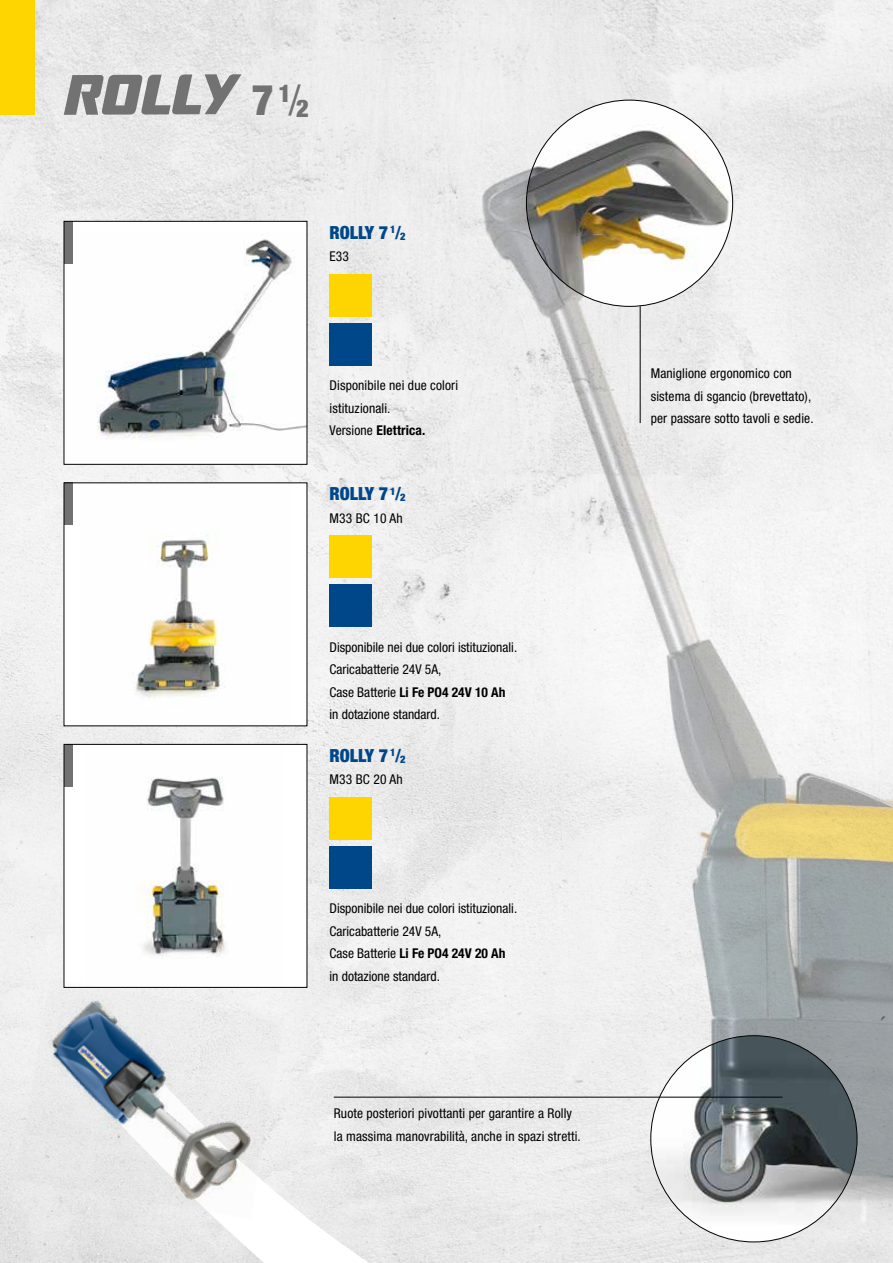
<style>
.page{position:relative;width:893px;height:1263px;background:#fff}
.page>*{position:absolute;margin:0;border:0;box-sizing:border-box;transform-origin:0 0}
.t1{font:900 condensed 24.45px "Helvetica Neue";color:#717271}
.t2{font:900 condensed 18px "Helvetica Neue";color:#00478a}
.t3{font:condensed 13.5px/22.5px "Helvetica Neue";letter-spacing:.01em;color:#000}
.s1{font-size:42px}
.s2{font-weight:400;font-size:42px}
.s3{font-weight:700}
.s4{font-size:10.5px}
</style>
<div class="page">
<img style="left:34px;top:0;width:859px;height:38px">
<img style="left:0;top:38px;width:893px;height:1225px">
<svg style="left:100px;top:1065px;width:551px;height:198px;fill:#eaeaea"></svg>
<div style="left:64px;top:221px;width:243px;height:243px;background:#fff"></div>
<img style="left:72px;top:232px;width:233px;height:207px">
<div style="left:64px;top:483px;width:243px;height:243px;background:#fff"></div>
<img style="left:133px;top:533px;width:92px;height:165px">
<div style="left:64px;top:744px;width:243px;height:243px;background:#fff"></div>
<img style="left:140px;top:777px;width:86px;height:179px">
<div style="left:64px;top:744px;width:243px;height:243px;border:1px solid #000"></div>
<img style="left:526px;top:100px;width:207px;height:206px;border-radius:103px">
<img style="left:651px;top:1036px;width:206px;height:206px;border-radius:103px">
<svg style="left:64px;top:74px;width:178px;height:41px;background:#a4a5a4"></svg>
<div style="left:0;top:0;width:34px;height:115px;background:#ffd500"></div>
<div style="left:330px;top:274px;width:42px;height:43px;background:#ffd500"></div>
<div style="left:330px;top:323px;width:42px;height:43px;background:#00478a"></div>
<div style="left:330px;top:536px;width:42px;height:42px;background:#ffd500"></div>
<div style="left:330px;top:585px;width:42px;height:42px;background:#00478a"></div>
<div style="left:330px;top:797px;width:42px;height:43px;background:#ffd500"></div>
<div style="left:330px;top:846px;width:42px;height:43px;background:#00478a"></div>
<div style="left:64px;top:221px;width:8px;height:43px;background:#717271"></div>
<div style="left:64px;top:483px;width:8px;height:42px;background:#717271"></div>
<div style="left:64px;top:744px;width:8px;height:43px;background:#717271"></div>
<img style="left:16px;top:978px;width:268px;height:241px">
<hr style="left:640px;top:306px;width:1px;height:117px;background:#000">
<hr style="left:334px;top:1097px;width:448px;height:1px;background:#000">
<h1 class="t1" style="left:252px;top:81px;width:58px"><span class="s1">7</span> 1<span class="s2">/</span>2</h1>
<h2 class="t2" style="left:330px;top:217px;width:78px">ROLLY 7 <sup>1</sup><span class="s3">/</span><span class="s4">2</span></h2>
<p class="t3" style="left:330px;top:245px;width:21px">E33</p>
<p class="t3" style="left:330px;top:374px;width:130px">Disponibile nei due colori istituzionali.<br>Versione <span class="s3">Elettrica.</span></p>
<h2 class="t2" style="left:330px;top:479px;width:78px">ROLLY 7 <sup>1</sup><span class="s3">/</span><span class="s4">2</span></h2>
<p class="t3" style="left:330px;top:506px;width:75px">M33 BC 10 Ah</p>
<p class="t3" style="left:330px;top:636px;width:189px">Disponibile nei due colori istituzionali.<br>Caricabatterie 24V 5A,<br>Case Batterie <span class="s3">Li Fe PO4 24V 10 Ah </span>in dotazione standard.</p>
<h2 class="t2" style="left:330px;top:740px;width:78px">ROLLY 7 <sup>1</sup><span class="s3">/</span><span class="s4">2</span></h2>
<p class="t3" style="left:330px;top:768px;width:75px">M33 BC 20 Ah</p>
<p class="t3" style="left:330px;top:897px;width:189px">Disponibile nei due colori istituzionali.<br>Caricabatterie 24V 5A,<br>Case Batterie <span class="s3">Li Fe PO4 24V 20 Ah </span>in dotazione standard.</p>
<p class="t3" style="left:334px;top:1102px;width:249px">Ruote posteriori pivottanti per garantire a Rolly la massima manovrabilità, anche in spazi stretti.</p>
<p class="t3" style="left:651px;top:362px;width:164px">Maniglione ergonomico con sistema di sgancio (brevettato), per passare sotto tavoli e sedie.</p>
</div>
